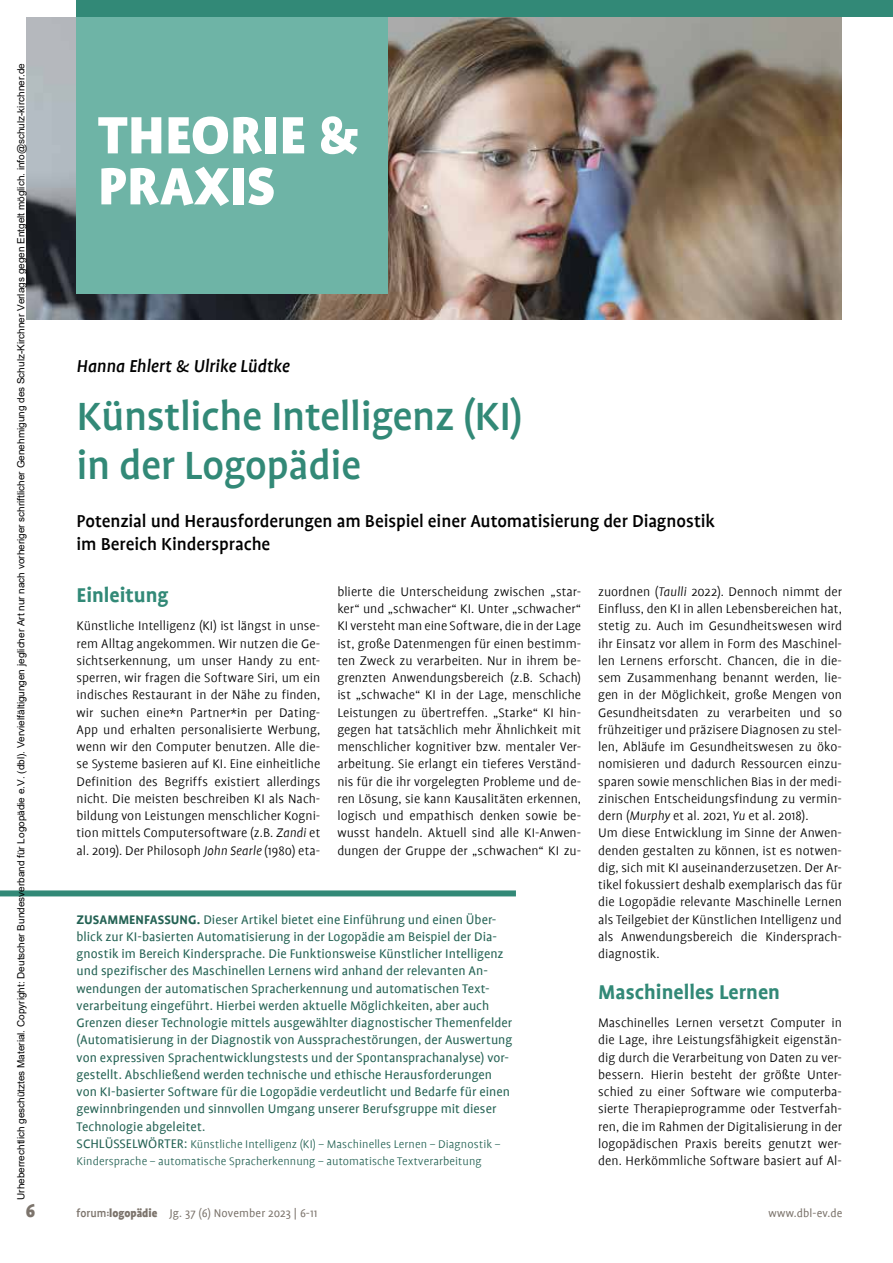
<style>
.page{position:relative;width:893px;height:1263px;background:#fff}
.page>*{position:absolute;margin:0;border:0;box-sizing:border-box;transform-origin:0 0}
.t1{font:900 60px/51px "Profile";color:#fff}
.t2{font:500 45px/49.5px "Profile Pro";letter-spacing:-.01em;color:#328977}
.t3{font:700 22.5px "Profile";color:#328977}
.t4{font:900 21px "Profile";color:#7c746c}
.t5{font:500 19.5px/23.4px "Profile";letter-spacing:-.005em;color:#000}
.t6{font:italic 500 19.5px "Profile";letter-spacing:-.005em;color:#000}
.t7{font:300 14.1px/17.2px "Profile";letter-spacing:.005em;color:#000;text-align:justify}
.t8{font:14.1px/17.2px "Profile";letter-spacing:.005em;color:#246254}
.t9{font:300 12.6px/17.2px "Profile";letter-spacing:.01em;color:#246254}
.t10{font:12.6px "Profile";letter-spacing:.01em;color:#7c746c}
.t11{font:9.9px "Arial";color:#000}
.s1{font-style:italic}
.s2{font-weight:700}
.s3{font-weight:400;font-size:14.1px}
.s4{font-weight:500}
.s5{font-weight:900;font-size:9px}
.s6{font-weight:900}
</style>
<div class="page">
<img style="left:26px;top:17px;width:816px;height:303px">
<div style="left:77px;top:0;width:816px;height:17px;background:#328977"></div>
<div style="left:77px;top:17px;width:311px;height:276px;background:#6eb4a6"></div>
<div style="left:0;top:890px;width:516px;height:6px;background:#328977"></div>
<p class="t11" style="left:14px;top:1200px;width:1138px;rotate:-90deg">Urheberrechtlich geschütztes Material. Copyright: Deutscher Bundesverband für Logopädie e.V. (dbl). Vervielfältigungen jeglicher Art nur nach vorheriger schriftlicher Genehmigung des Schulz-Kirchner Verlags gegen Entgelt möglich. info@schulz-kirchner.de</p>
<h1 class="t1" style="left:98px;top:109px;width:263px">THEORIE &amp;<br>PRAXIS</h1>
<h3 class="t6" style="left:77px;top:355px;width:215px">Hanna Ehlert &amp; Ulrike Lüdtke</h3>
<h2 class="t2" style="left:77px;top:392px;width:448px">Künstliche Intelligenz (KI) in der Logopädie</h2>
<h3 class="t5" style="left:77px;top:509px;width:640px">Potenzial und Herausforderungen am Beispiel einer Automatisierung der Diagnostik im Bereich Kindersprache</h3>
<h3 class="t3" style="left:77px;top:582px;width:94px">Einleitung</h3>
<p class="t7" style="left:77px;top:617px;width:245px">Künstliche Intelligenz (KI) ist längst in unse&shy;rem Alltag angekommen. Wir nutzen die Ge&shy;sichtserkennung, um unser Handy zu ent&shy;sperren, wir fragen die Software Siri, um ein indisches Restaurant in der Nähe zu finden, wir suchen eine*n Partner*in per Dating-App und erhalten personalisierte Werbung, wenn wir den Computer benutzen. Alle die&shy;se Systeme basieren auf KI. Eine einheitliche Definition des Begriffs existiert allerdings nicht. Die meisten beschreiben KI als Nach&shy;bildung von Leistungen menschlicher Kogni&shy;tion mittels Computersoftware (z.B. <span class="s1">Zandi</span> et al. 2019). Der Philosoph <span class="s1">John Searle</span> (1980) eta-</p>
<p class="t7" style="left:598px;top:583px;width:245px;text-align:left">zuordnen (<span class="s1">Taulli</span> 2022). Dennoch nimmt der Einfluss, den KI in allen Lebensbereichen hat, stetig zu. Auch im Gesundheitswesen wird ihr Einsatz vor allem in Form des Maschinel&shy;len Lernens erforscht. Chancen, die in die&shy;sem Zusammenhang benannt werden, lie&shy;gen in der Möglichkeit, große Mengen von Gesundheitsdaten zu verarbeiten und so frühzeitiger und präzisere Diagnosen zu stel&shy;len, Abläufe im Gesundheitswesen zu öko&shy;nomisieren und dadurch Ressourcen einzu&shy;sparen sowie menschlichen Bias in der medi&shy;zinischen Entscheidungsfindung zu vermin&shy;dern (<span class="s1">Murphy</span> et al. 2021, <span class="s1">Yu</span> et al. 2018).<br>Um diese Entwicklung im Sinne der Anwen&shy;denden gestalten zu können, ist es notwen&shy;dig, sich mit KI auseinanderzusetzen. Der Ar&shy;tikel fokussiert deshalb exemplarisch das für die Logopädie relevante Maschinelle Lernen als Teilgebiet der Künstlichen Intelligenz und als Anwendungsbereich die Kindersprach&shy;diagnostik.</p>
<h3 class="t3" style="left:598px;top:980px;width:183px">Maschinelles Lernen</h3>
<p class="t7" style="left:598px;top:1014px;width:245px">Maschinelles Lernen versetzt Computer in die Lage, ihre Leistungsfähigkeit eigenstän&shy;dig durch die Verarbeitung von Daten zu ver&shy;bessern. Hierin besteht der größte Unter&shy;schied zu einer Software wie computerba&shy;sierte Therapieprogramme oder Testverfah&shy;ren, die im Rahmen der Digitalisierung in der logopädischen Praxis bereits genutzt wer&shy;den. Herkömmliche Software basiert auf Al-</p>
<p class="t7" style="left:337px;top:583px;width:245px">blierte die Unterscheidung zwischen „star&shy;ker“ und „schwacher“ KI. Unter „schwacher“ KI versteht man eine Software, die in der Lage ist, große Datenmengen für einen bestimm&shy;ten Zweck zu verarbeiten. Nur in ihrem be&shy;grenzten Anwendungsbereich (z.B. Schach) ist „schwache“ KI in der Lage, menschliche Leistungen zu übertreffen. „Starke“ KI hin&shy;gegen hat tatsächlich mehr Ähnlichkeit mit menschlicher kognitiver bzw. mentaler Ver&shy;arbeitung. Sie erlangt ein tieferes Verständ&shy;nis für die ihr vorgelegten Probleme und de&shy;ren Lösung, sie kann Kausalitäten erkennen, logisch und empathisch denken sowie be&shy;wusst handeln. Aktuell sind alle KI-Anwen&shy;dungen der Gruppe der „schwachen“ KI zu-</p>
<p class="t8" style="left:77px;top:911px;width:437px"><span class="s2">ZUSAMMENFASSUNG.</span> Dieser Artikel bietet eine Einführung und einen Über&shy;blick zur KI-basierten Automatisierung in der Logopädie am Beispiel der Dia&shy;gnostik im Bereich Kindersprache. Die Funktionsweise Künstlicher Intelligenz und spezifischer des Maschinellen Lernens wird anhand der relevanten An&shy;wendungen der automatischen Spracherkennung und automatischen Text&shy;verarbeitung eingeführt. Hierbei werden aktuelle Möglichkeiten, aber auch Grenzen dieser Technologie mittels ausgewählter diagnostischer Themenfelder (Automatisierung in der Diagnostik von Aussprachestörungen, der Auswertung von expressiven Sprachentwicklungstests und der Spontansprachanalyse) vor&shy;gestellt. Abschließend werden technische und ethische Herausforderungen von KI-basierter Software für die Logopädie verdeutlicht und Bedarfe für einen gewinnbringenden und sinnvollen Umgang unserer Berufsgruppe mit dieser Technologie abgeleitet.</p>
<p class="t9" style="left:77px;top:1135px;width:425px"><span class="s3">SCHLÜSSELWÖRTER:</span> Künstliche Intelligenz (KI) – Maschinelles Lernen – Diagnostik –<br>Kindersprache – automatische Spracherkennung – automatische Textverarbeitung</p>
<h3 class="t4" style="left:26px;top:1199px;width:11px">6</h3>
<p class="t10" style="left:77px;top:1206px;width:242px"><span class="s4">forum</span><span class="s5">:</span><span class="s6">logopädie</span> Jg. 37 (6) November 2023 | 6-11</p>
<p class="t10" style="left:768px;top:1206px;width:76px">www.dbl-ev.de</p>
</div>
